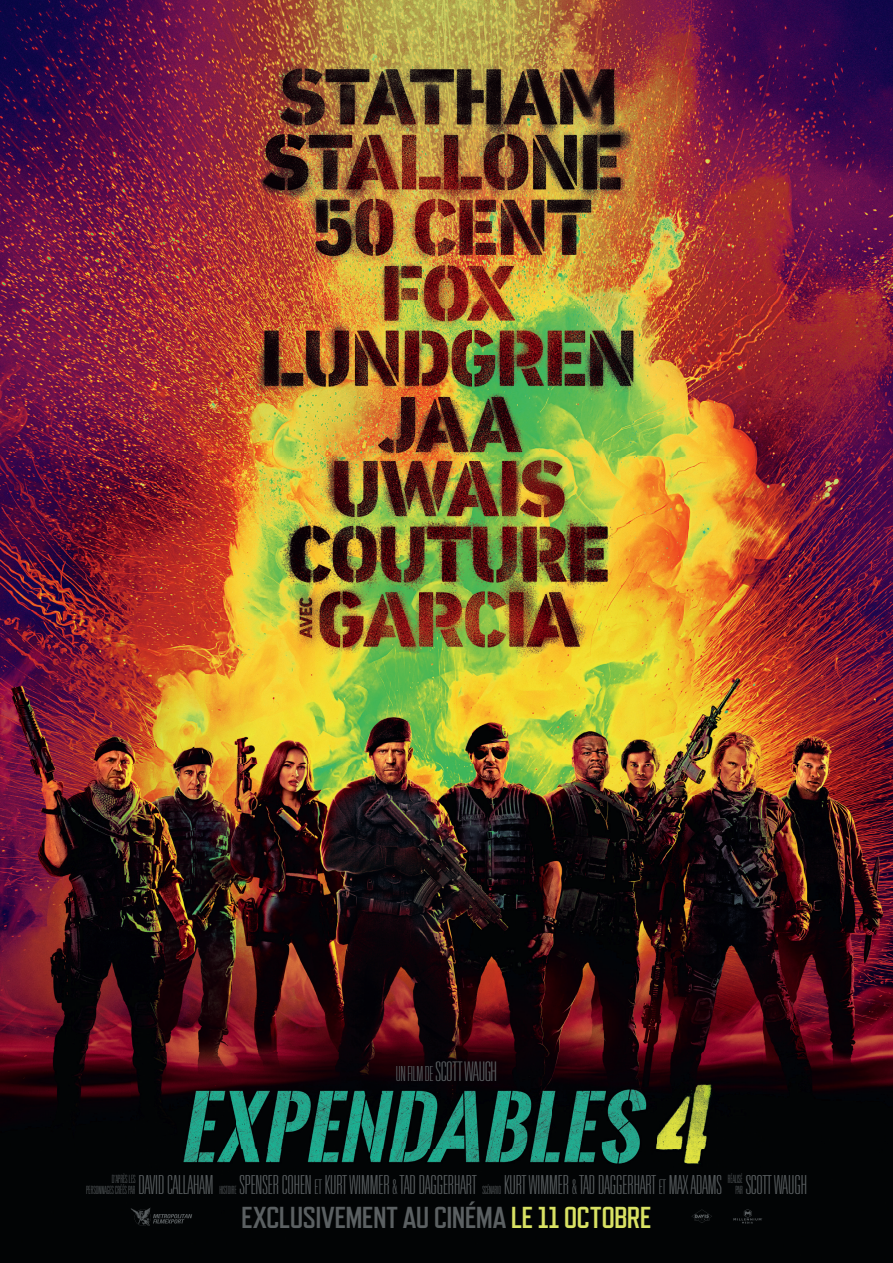
<style>
.page{position:relative;width:893px;height:1263px;background:#fff}
.page>*{position:absolute;margin:0;border:0;box-sizing:border-box;transform-origin:0 0}
.t1{font:700 30.3px "Refrigerator Deluxe";letter-spacing:-.02em;color:#5b6062}
.t2{font:100 ultra-condensed 27px "Univers";letter-spacing:-.01em;color:#5b6062}
.t3{font:100 ultra-condensed 26.25px "Univers";color:#5b6062}
.t4{font:100 ultra-condensed 11.25px/10.9px "Univers";color:#5b6062;text-align:right}
.s1{font-size:20.85px}
.s2{font-size:20.25px}
.s3{color:#d9e263}
</style>
<div class="page">
<img style="left:0;top:763px;width:893px;height:500px">
<img style="left:131px;top:1052px;width:632px;height:146px">
<svg style="left:131px;top:1207px;width:61px;height:19px"></svg>
<svg style="left:691px;top:1209px;width:21px;height:14px"></svg>
<svg style="left:733px;top:1209px;width:29px;height:14px"></svg>
<img style="left:0;top:0;width:893px;height:763px">
<p class="t2" style="left:396px;top:1058px;width:103px"><span class="s1">UN FILM DE</span> SCOTT WAUGH</p>
<p class="t4" style="left:86px;top:1174px;width:51px">D’APRÈS LES<br>PERSONNAGES CRÉÉS PAR</p>
<p class="t3" style="left:138px;top:1171px;width:77px">DAVID CALLAHAM</p>
<p class="t4" style="left:220px;top:1185px;width:18px">HISTOIRE</p>
<p class="t3" style="left:239px;top:1171px;width:239px">SPENSER COHEN <span class="s2">ET</span> KURT WIMMER <span class="s2">&amp;</span> TAD DAGGERHART</p>
<p class="t4" style="left:482px;top:1185px;width:20px">SCÉNARIO</p>
<p class="t3" style="left:504px;top:1171px;width:219px">KURT WIMMER <span class="s2">&amp;</span> TAD DAGGERHART <span class="s2">ET</span> MAX ADAMS</p>
<p class="t4" style="left:728px;top:1174px;width:16px">RÉALISÉ<br>PAR</p>
<p class="t3" style="left:746px;top:1171px;width:63px">SCOTT WAUGH</p>
<p class="t1" style="left:241px;top:1201px;width:412px">EXCLUSIVEMENT AU CINÉMA <span class="s3">LE 11 OCTOBRE</span></p>
</div>
